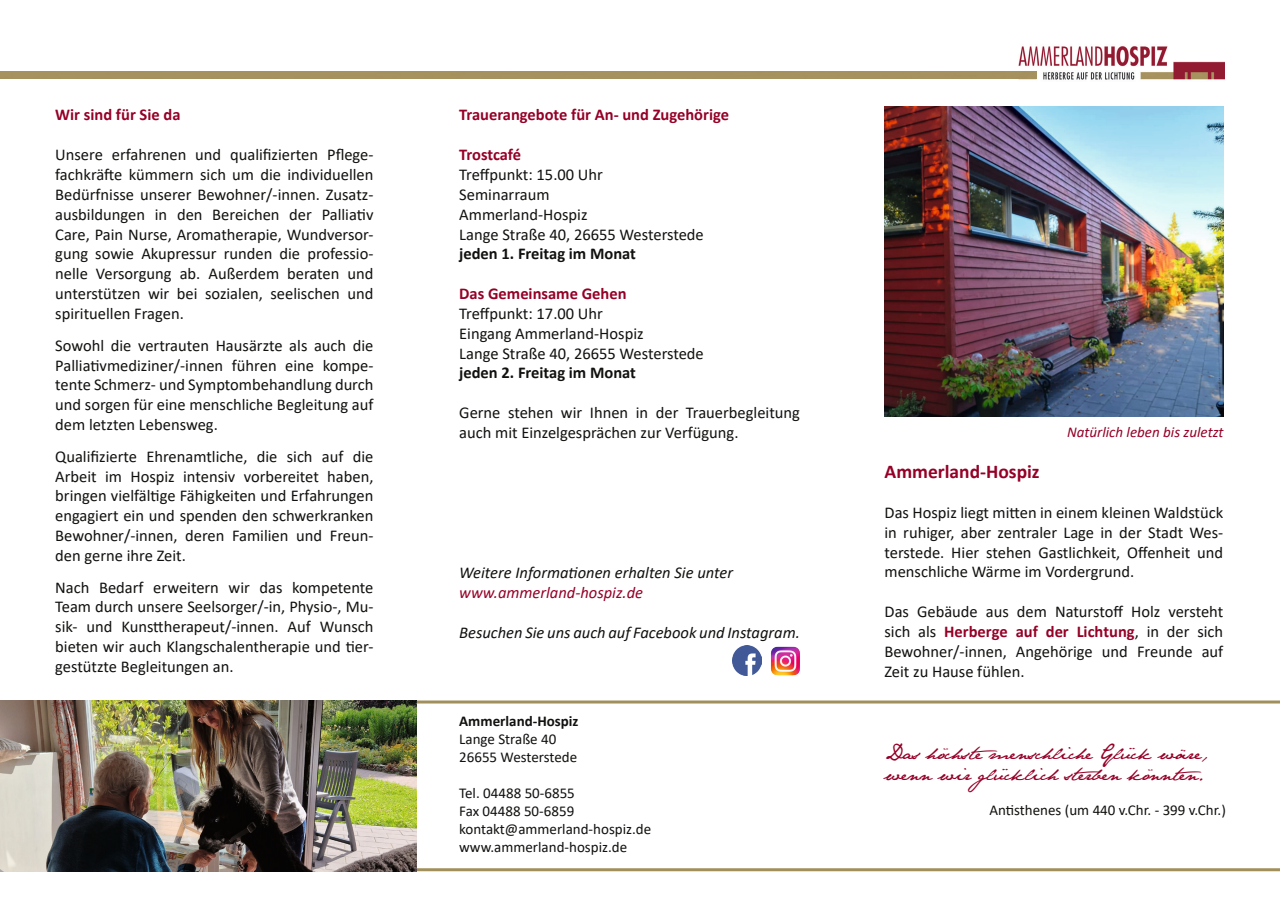
<style>
.page{position:relative;width:1280px;height:919px;background:#fff}
.page>*{position:absolute;margin:0;border:0;box-sizing:border-box;transform-origin:0 0}
.t1{font:700 19.5px "Calibri";color:#950027}
.t2{font:18px "Jane Austen";color:#950027}
.t3{font:16.5px/19.8px "Calibri";color:#11110f;text-align:justify}
.t4{font:italic 16.5px "Calibri";color:#11110f}
.t5{font:700 16.5px "Calibri";color:#950027}
.t6{font:700 16.5px "Calibri";color:#11110f}
.t7{font:italic 16.5px "Calibri";color:#950027}
.t8{font:15px "Calibri";color:#11110f}
.t9{font:italic 15px "Calibri";color:#950027}
.t10{font:700 15px "Calibri";color:#11110f}
.s1{font-weight:700;color:#950027}
</style>
<div class="page">
<img style="left:1012px;top:46px;width:213px;height:34px">
<div style="left:0;top:72px;width:1037px;height:6px;background:#a6925f"></div>
<hr style="left:417px;top:700px;width:863px;height:3px;background:#a1905b">
<hr style="left:417px;top:868px;width:863px;height:3px;background:#a1905b">
<img style="left:884px;top:106px;width:339px;height:311px">
<img style="left:0;top:700px;width:417px;height:171px">
<img style="left:770px;top:646px;width:30px;height:29px">
<img style="left:732px;top:646px;width:29px;height:29px">
<p class="t5" style="left:55px;top:103px;width:127px">Wir sind für Sie da</p>
<p class="t3" style="left:55px;top:145px;width:320px">Unsere erfahrenen und qualifizierten Pflege&shy;fachkräfte kümmern sich um die individuellen Bedürfnisse unserer Bewohner/-innen. Zusatz&shy;ausbildungen in den Bereichen der Palliativ Care, Pain Nurse, Aromatherapie, Wundversor&shy;gung sowie Akupressur runden die professio&shy;nelle Versorgung ab. Außerdem beraten und unterstützen wir bei sozialen, seelischen und spirituellen Fragen.</p>
<p class="t3" style="left:55px;top:335px;width:320px">Sowohl die vertrauten Hausärzte als auch die Palliativmediziner/-innen führen eine kompe&shy;tente Schmerz- und Symptombehandlung durch und sorgen für eine menschliche Begleitung auf dem letzten Lebensweg.</p>
<p class="t3" style="left:55px;top:446px;width:320px">Qualifizierte Ehrenamtliche, die sich auf die Arbeit im Hospiz intensiv vorbereitet haben, bringen vielfältige Fähigkeiten und Erfahrungen engagiert ein und spenden den schwerkranken Bewohner/-innen, deren Familien und Freun&shy;den gerne ihre Zeit.</p>
<p class="t3" style="left:55px;top:577px;width:320px">Nach Bedarf erweitern wir das kompetente Team durch unsere Seelsorger/-in, Physio-, Mu&shy;sik- und Kunsttherapeut/-innen. Auf Wunsch bieten wir auch Klangschalentherapie und tier&shy;gestützte Begleitungen an.</p>
<p class="t5" style="left:459px;top:103px;width:271px">Trauerangebote für An- und Zugehörige</p>
<p class="t5" style="left:459px;top:143px;width:63px">Trostcafé</p>
<p class="t3" style="left:459px;top:164px;width:145px">Treffpunkt: 15.00 Uhr</p>
<p class="t3" style="left:459px;top:184px;width:92px">Seminarraum</p>
<p class="t3" style="left:459px;top:204px;width:130px">Ammerland-Hospiz</p>
<p class="t3" style="left:459px;top:224px;width:246px">Lange Straße 40, 26655 Westerstede</p>
<p class="t6" style="left:459px;top:242px;width:178px">jeden 1. Freitag im Monat</p>
<p class="t5" style="left:459px;top:282px;width:169px">Das Gemeinsame Gehen</p>
<p class="t3" style="left:459px;top:303px;width:145px">Treffpunkt: 17.00 Uhr</p>
<p class="t3" style="left:459px;top:323px;width:186px">Eingang Ammerland-Hospiz</p>
<p class="t3" style="left:459px;top:343px;width:246px">Lange Straße 40, 26655 Westerstede</p>
<p class="t6" style="left:459px;top:361px;width:178px">jeden 2. Freitag im Monat</p>
<p class="t3" style="left:459px;top:402px;width:342px">Gerne stehen wir Ihnen in der Trauerbegleitung auch mit Einzelgesprächen zur Verfügung.</p>
<p class="t4" style="left:459px;top:561px;width:275px">Weitere Informationen erhalten Sie unter</p>
<p class="t7" style="left:459px;top:581px;width:185px">www.ammerland-hospiz.de</p>
<p class="t4" style="left:459px;top:620px;width:342px">Besuchen Sie uns auch auf Facebook und Instagram.</p>
<p class="t10" style="left:459px;top:710px;width:121px">Ammerland-Hospiz</p>
<p class="t8" style="left:459px;top:728px;width:99px">Lange Straße 40</p>
<p class="t8" style="left:459px;top:746px;width:120px">26655 Westerstede</p>
<p class="t8" style="left:459px;top:782px;width:117px">Tel. 04488 50-6855</p>
<p class="t8" style="left:459px;top:800px;width:117px">Fax 04488 50-6859</p>
<p class="t8" style="left:459px;top:818px;width:193px">kontakt@ammerland-hospiz.de</p>
<p class="t8" style="left:459px;top:836px;width:169px">www.ammerland-hospiz.de</p>
<p class="t9" style="left:1067px;top:421px;width:158px">Natürlich leben bis zuletzt</p>
<p class="t1" style="left:884px;top:458px;width:157px">Ammerland-Hospiz</p>
<p class="t3" style="left:884px;top:502px;width:340px">Das Hospiz liegt mitten in einem kleinen Waldstück in ruhiger, aber zentraler Lage in der Stadt Wes&shy;terstede. Hier stehen Gastlichkeit, Offenheit und menschliche Wärme im Vordergrund.</p>
<p class="t3" style="left:884px;top:601px;width:340px">Das Gebäude aus dem Naturstoff Holz versteht sich als <span class="s1">Herberge auf der Lichtung</span>, in der sich Bewohner/-innen, Angehörige und Freunde auf Zeit zu Hause fühlen.</p>
<p class="t2" style="left:884px;top:742px;width:324px">Das höchste menschliche Glück wäre,</p>
<p class="t2" style="left:884px;top:763px;width:321px">wenn wir glücklich sterben könnten.</p>
<p class="t8" style="left:989px;top:799px;width:238px">Antisthenes (um 440 v.Chr. - 399 v.Chr.)</p>
</div>
